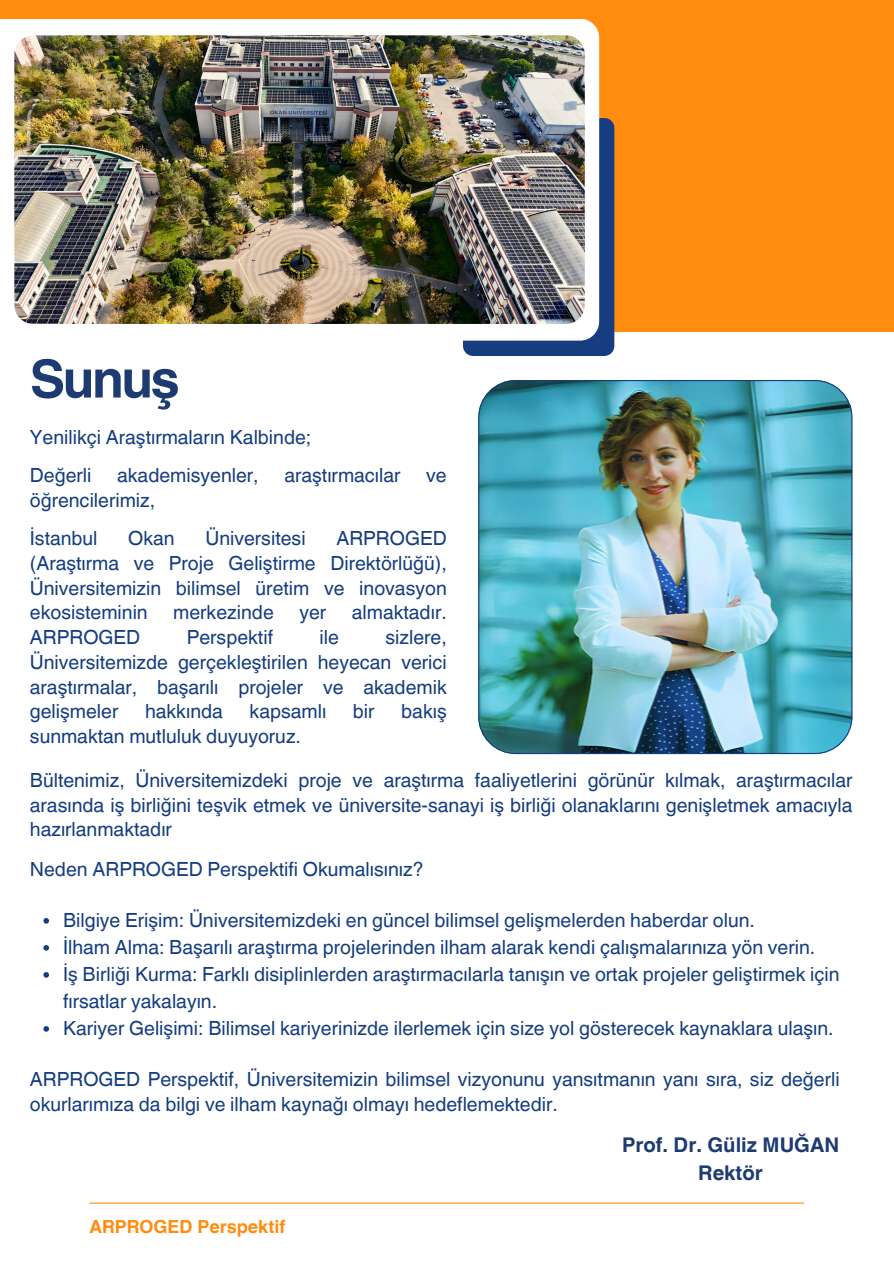
<style>
.page{position:relative;width:894px;height:1264px;background:#fff}
.page>*{position:absolute;margin:0;border:0;box-sizing:border-box;transform-origin:0 0}
.t1{font:700 52.5px "Helvetica World";letter-spacing:-.055em;color:#1d3a71}
.t2{font:700 20.25px/28.2px "Helvetica World";color:#1d3a71;text-align:center}
.t3{font:19.5px/24.8px "Helvetica World";color:#153d7f}
.t4{font:700 18px "Helvetica World";color:#ff8c0f}
</style>
<div class="page">
<div style="left:0;top:0;width:893px;height:331px;background:#ff8c0f"></div>
<div style="left:463px;top:118px;width:151px;height:238px;background:#153d7f;border-radius:10px"></div>
<hr style="left:89px;top:1202px;width:715px;height:1px;background:#ff8c0f">
<img style="left:478px;top:380px;width:374px;height:374px">
<div style="left:0;top:19px;width:599px;height:321px;background:#fff"></div>
<img style="left:14px;top:35px;width:570px;height:288px;border-radius:19px">
<svg style="left:43px;top:918px;width:6px;height:5px"></svg>
<svg style="left:43px;top:945px;width:6px;height:5px"></svg>
<svg style="left:43px;top:972px;width:6px;height:5px"></svg>
<svg style="left:43px;top:1026px;width:6px;height:5px"></svg>
<h1 class="t1" style="left:30px;top:348px;width:151px">Sunuş</h1>
<p class="t3" style="left:30px;top:418px;width:283px;line-height:38.2px">Yenilikçi Araştırmaların Kalbinde;<br>Değerli</p>
<p class="t3" style="left:117px;top:463px;width:143px">akademisyenler,</p>
<p class="t3" style="left:284px;top:463px;width:118px">araştırmacılar</p>
<p class="t3" style="left:426px;top:463px;width:22px">ve</p>
<p class="t3" style="left:30px;top:481px;width:127px;line-height:38.2px">öğrencilerimiz,<br>İstanbul</p>
<p class="t3" style="left:128px;top:526px;width:48px">Okan</p>
<p class="t3" style="left:205px;top:526px;width:102px">Üniversitesi</p>
<p class="t3" style="left:30px;top:526px;width:418px;text-align:justify;text-indent:306px">ARPROGED (Araştırma ve Proje Geliştirme Direktörlüğü), Üniversitemizin bilimsel üretim ve inovasyon ekosisteminin</p>
<p class="t3" style="left:173px;top:600px;width:102px">merkezinde</p>
<p class="t3" style="left:299px;top:600px;width:28px">yer</p>
<p class="t3" style="left:352px;top:600px;width:96px">almaktadır.</p>
<p class="t3" style="left:30px;top:625px;width:112px">ARPROGED</p>
<p class="t3" style="left:187px;top:625px;width:88px">Perspektif</p>
<p class="t3" style="left:319px;top:625px;width:21px">ile</p>
<p class="t3" style="left:30px;top:625px;width:418px;text-align:justify;text-indent:355px">sizlere, Üniversitemizde gerçekleştirilen heyecan verici araştırmalar, başarılı projeler ve akademik gelişmeler</p>
<p class="t3" style="left:145px;top:699px;width:79px">hakkında</p>
<p class="t3" style="left:249px;top:699px;width:78px">kapsamlı</p>
<p class="t3" style="left:353px;top:699px;width:23px">bir</p>
<p class="t3" style="left:401px;top:699px;width:47px">bakış</p>
<p class="t3" style="left:30px;top:724px;width:272px">sunmaktan mutluluk duyuyoruz.</p>
<p class="t3" style="left:30px;top:767px;width:823px;text-align:justify">Bültenimiz, Üniversitemizdeki proje ve araştırma faaliyetlerini görünür kılmak, araştırmacılar arasında iş birliğini teşvik etmek ve üniversite-sanayi iş birliği olanaklarını genişletmek amacıyla hazırlanmaktadır</p>
<p class="t3" style="left:30px;top:857px;width:395px">Neden ARPROGED Perspektifi Okumalısınız?</p>
<p class="t3" style="left:63px;top:906px;width:777px;line-height:27px">Bilgiye Erişim: Üniversitemizdeki en güncel bilimsel gelişmelerden haberdar olun.<br>İlham Alma: Başarılı araştırma projelerinden ilham alarak kendi çalışmalarınıza yön verin.<br>İş Birliği Kurma: Farklı disiplinlerden araştırmacılarla tanışın ve ortak projeler geliştirmek için fırsatlar yakalayın.<br>Kariyer Gelişimi: Bilimsel kariyerinizde ilerlemek için size yol gösterecek kaynaklara ulaşın.</p>
<p class="t3" style="left:30px;top:1066px;width:811px">ARPROGED Perspektif, Üniversitemizin bilimsel vizyonunu yansıtmanın yanı sıra, siz değerli okurlarımıza da bilgi ve ilham kaynağı olmayı hedeflemektedir.</p>
<p class="t4" style="left:89px;top:1216px;width:197px">ARPROGED Perspektif</p>
<p class="t2" style="left:621px;top:1130px;width:219px">Prof. Dr. Güliz MUĞAN<br>Rektör</p>
</div>
